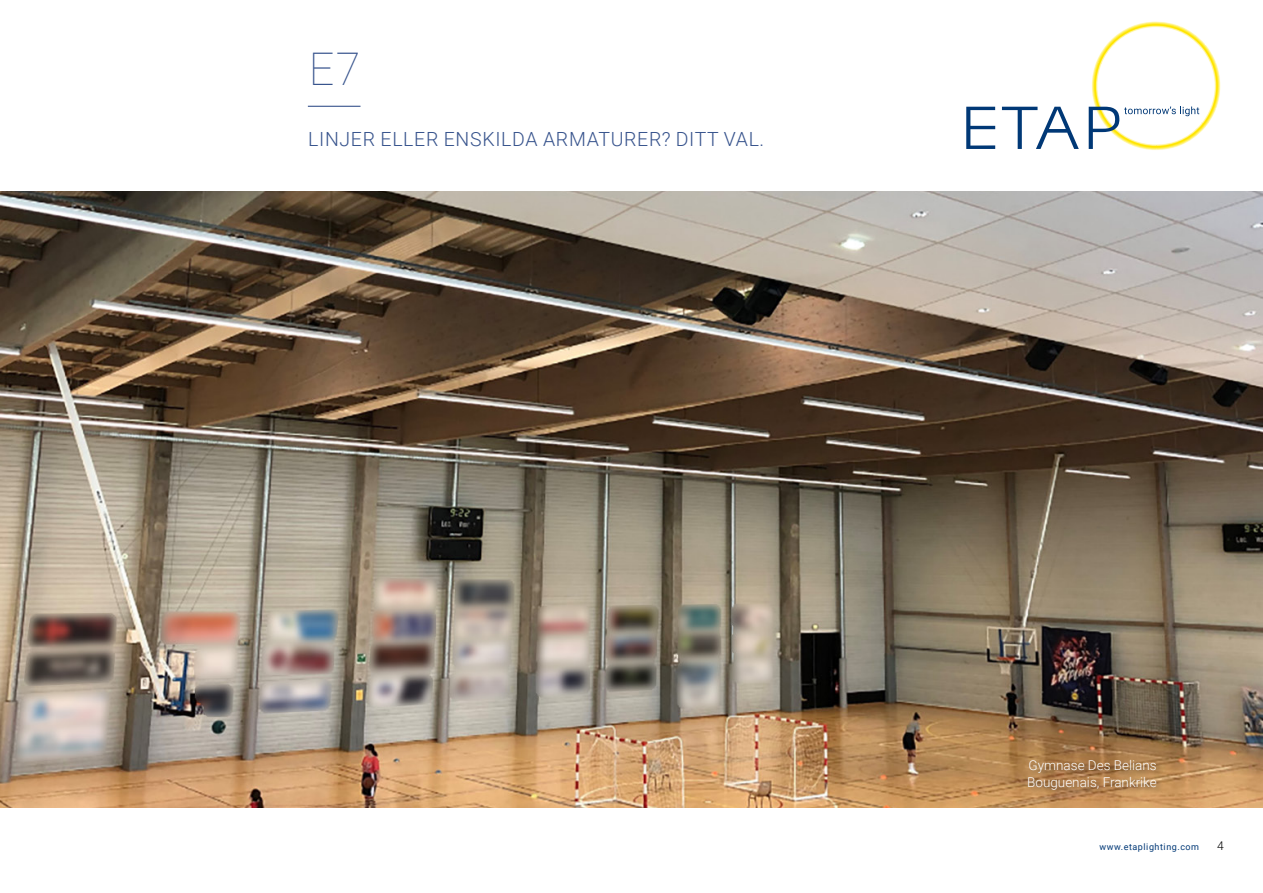
<style>
.page{position:relative;width:1263px;height:893px;background:#fff}
.page>*{position:absolute;margin:0;border:0;box-sizing:border-box;transform-origin:0 0}
.t1{font:100 45px "Roboto";color:#38548d}
.t2{font:300 19.5px "Roboto";letter-spacing:.035em;color:#38548d}
.t3{font:300 13.5px/16.5px "Roboto";color:#fff}
.t4{font:300 12px "Roboto";color:#000}
.t5{font:9px "Roboto";letter-spacing:.06em;color:#003876}
</style>
<div class="page">
<svg style="left:966px;top:107px;width:29px;height:42px"></svg>
<svg style="left:1002px;top:107px;width:77px;height:42px"></svg>
<svg style="left:1089px;top:21px;width:132px;height:129px"></svg>
<img style="left:0;top:191px;width:1263px;height:617px">
<hr style="left:308px;top:106px;width:52px;height:1px;background:#38548d">
<div style="left:1027px;top:758px;width:136px;height:39px;background:#000;opacity:.5"></div>
<h1 class="t1" style="left:309px;top:37px;width:53px">E7</h1>
<p class="t2" style="left:308px;top:125px;width:457px">LINJER ELLER ENSKILDA ARMATURER? DITT VAL.</p>
<p class="t3" style="left:1027px;top:757px;width:131px">Gymnase Des Belians<br>Bouguenais, Frankrike</p>
<p class="t5" style="left:1099px;top:841px;width:101px">www.etaplighting.com</p>
<p class="t4" style="left:1217px;top:838px;width:8px">4</p>
</div>
